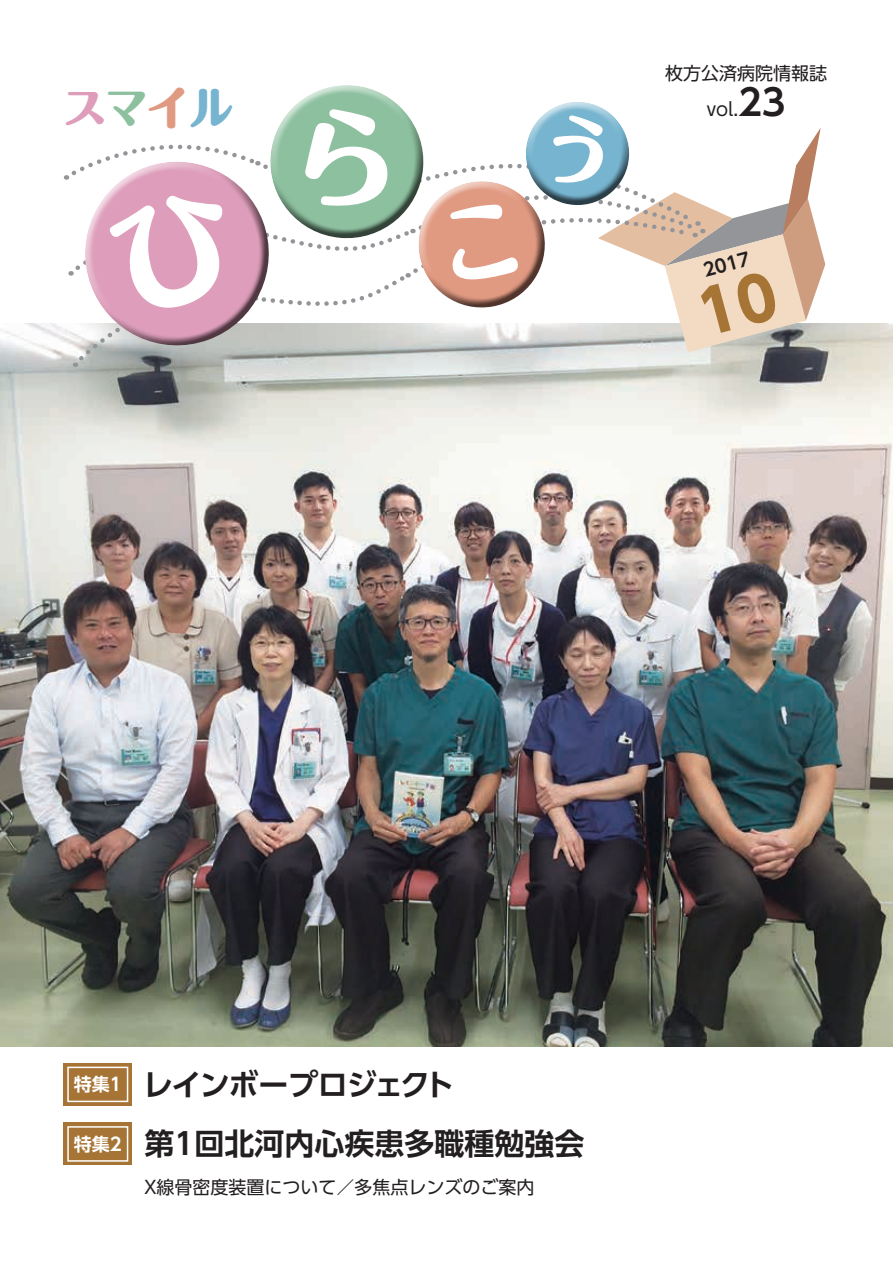
<style>
.page{position:relative;width:893px;height:1263px;background:#fff}
.page>*{position:absolute;margin:0;border:0;box-sizing:border-box;transform-origin:0 0}
.t1{font:800 45px "Maru Fo Pro";color:#de9ebb}
.t2{font:700 30px "UD Shin Go Pr 6 De";color:#231f20}
.t3{font:700 30px "UD Shin Go Pr 6 De";letter-spacing:-.05em;color:#231f20}
.t4{font:18px/36.9px "UD Shin Go Pr 6";color:#231f20;text-align:center}
.t5{font:700 18px "UD Shin Go Pr 6 De";color:#fff}
.t6{font:700 18px "UD Shin Go Pr 6 De";color:#231f20}
.s1{color:#8dc09f}
.s2{color:#e19a82}
.s3{color:#76b4cf}
.s4{font-family:"UD Shin Go Pr 6 De";font-weight:700;font-size:36px}
</style>
<div class="page">
<img style="left:0;top:323px;width:893px;height:723px">
<svg style="left:71px;top:367px;width:225px;height:6px"></svg>
<div style="left:64px;top:1123px;width:68px;height:42px;background:#a67435"></div>
<div style="left:67px;top:1126px;width:61px;height:36px;border:2px solid #fff"></div>
<div style="left:64px;top:1063px;width:68px;height:43px;background:#a67435"></div>
<div style="left:67px;top:1066px;width:61px;height:36px;border:2px solid #fff"></div>
<svg style="left:56px;top:85px;width:769px;height:282px"></svg>
<h1 class="t1" style="left:62px;top:72px;width:173px">ス<span class="s1">マ</span><span class="s2">イ</span><span class="s3">ル</span></h1>
<p class="t4" style="left:665px;top:54px;width:163px">枚方公済病院情報誌vol.<span class="s4">23</span></p>
<p class="t6" style="left:700px;top:256px;width:49px;rotate:-15deg">2017</p>
<p class="t5" style="left:74px;top:1070px;width:49px">特集1</p>
<p class="t5" style="left:74px;top:1129px;width:49px">特集2</p>
<h2 class="t3" style="left:143px;top:1060px;width:312px">レインボープロジェクト</h2>
<h2 class="t2" style="left:145px;top:1119px;width:441px">第1回北河内心疾患多職種勉強会</h2>
<p class="t4" style="left:145px;top:1168px;width:392px">X線骨密度装置について／多焦点レンズのご案内</p>
</div>
